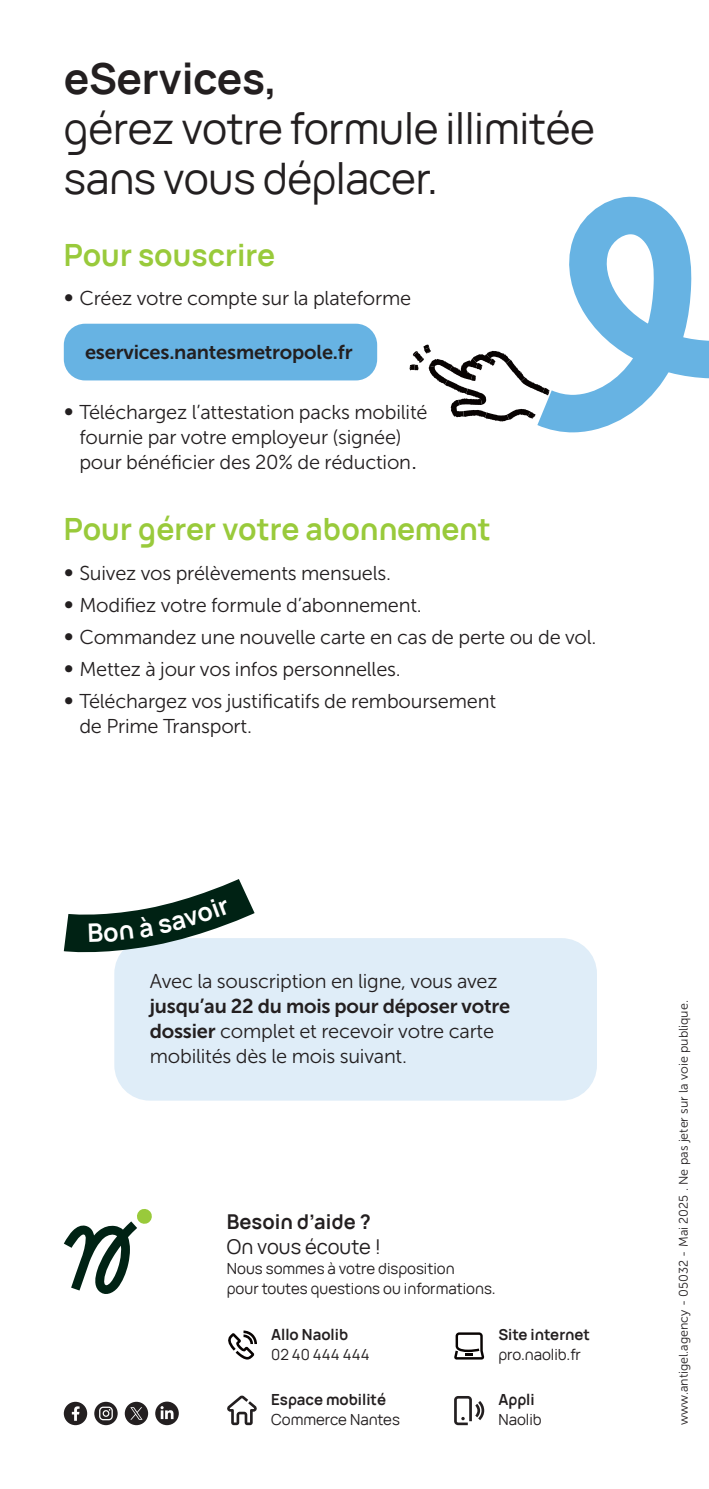
<style>
.page{position:relative;width:709px;height:1489px;background:#fff}
.page>*{position:absolute;margin:0;border:0;box-sizing:border-box;transform-origin:0 0}
.t1{font:42.5px/50px "Naotypo";letter-spacing:-.01em;color:#231f20}
.t2{font:700 42.5px "Naotypo";letter-spacing:-.01em;color:#231f20}
.t3{font:700 30px "Naotypo";color:#99ca3b}
.t4{font:20px/25px "Museo Sans 300";letter-spacing:-.01em;color:#231f20}
.t5{font:20px "Museo Sans 700";letter-spacing:-.01em;color:#231f20}
.t6{font:700 20px "Naotypo";color:#231f20}
.t7{font:20px "Naotypo";color:#231f20}
.t8{font:15px/20px "Naotypo";color:#231f20}
.t9{font:700 15px "Naotypo";color:#231f20}
.t10{font:12.5px "Museo Sans 300";color:#231f20}
.s1{font-size:25px}
.s2{font-family:"Museo Sans 700"}
</style>
<div class="page">
<svg style="left:94px;top:1401px;width:24px;height:23px"></svg>
<div style="left:125px;top:1401px;width:23px;height:23px;background:#231f20;border-radius:50%"></div>
<svg style="left:130px;top:1407px;width:12px;height:12px"></svg>
<svg style="left:64px;top:1401px;width:23px;height:23px"></svg>
<svg style="left:64px;top:1209px;width:88px;height:84px"></svg>
<svg style="left:454px;top:1396px;width:30px;height:28px"></svg>
<svg style="left:227px;top:1395px;width:30px;height:29px"></svg>
<svg style="left:228px;top:1330px;width:29px;height:29px"></svg>
<svg style="left:454px;top:1332px;width:30px;height:27px"></svg>
<svg style="left:155px;top:1401px;width:24px;height:23px"></svg>
<div style="left:64px;top:324px;width:313px;height:56px;background:#67b3e3;border-radius:21px"></div>
<div style="left:114px;top:938px;width:483px;height:162px;background:#dfedf8;border-radius:35px"></div>
<svg style="left:409px;top:344px;width:86px;height:77px"></svg>
<svg style="left:495px;top:196px;width:213px;height:237px"></svg>
<svg style="left:708px;top:340px;width:1px;height:39px"></svg>
<svg style="left:63px;top:879px;width:192px;height:91px"></svg>
<h1 class="t2" style="left:64px;top:44px;width:215px">eServices,</h1>
<h1 class="t1" style="left:64px;top:101px;width:533px">gérez votre formule illimitée sans vous déplacer.</h1>
<h2 class="t3" style="left:64px;top:230px;width:213px">Pour souscrire</h2>
<p class="t4" style="left:64px;top:286px;width:349px"><span class="s1">•</span> Créez votre compte sur la plateforme</p>
<p class="t5" style="left:85px;top:341px;width:269px">eservices.nantesmetropole.fr</p>
<p class="t4" style="left:64px;top:400px;width:365px;text-align:center"><span class="s1">•</span> Téléchargez l’attestation packs mobilité fournie par votre employeur (signée) pour bénéficier des 20 % de réduction<span class="s1">.</span></p>
<h2 class="t3" style="left:64px;top:504px;width:428px">Pour gérer votre abonnement</h2>
<p class="t4" style="left:64px;top:560px;width:329px"><span class="s1">•</span> Suivez vos prélèvements mensuels.</p>
<p class="t4" style="left:64px;top:592px;width:359px"><span class="s1">•</span> Modifiez votre formule d’abonnement.</p>
<p class="t4" style="left:64px;top:624px;width:534px"><span class="s1">•</span> Commandez une nouvelle carte en cas de perte ou de vol.</p>
<p class="t4" style="left:64px;top:656px;width:338px"><span class="s1">•</span> Mettez à jour vos infos personnelles.</p>
<p class="t4" style="left:79px;top:688px;width:418px;text-indent:-16px"><span class="s1">•</span> Téléchargez vos justificatifs de remboursement de Prime Transport.</p>
<p class="t4" style="left:150px;top:968px;width:349px">Avec la souscription en ligne, vous avez</p>
<p class="t5" style="left:150px;top:994px;width:362px">jusqu’au 22 du mois pour déposer votre</p>
<p class="t4" style="left:150px;top:1018px;width:346px"><span class="s2">dossier</span> complet et recevoir votre carte mobilités dès le mois suivant.</p>
<p class="t6" style="left:227px;top:1204px;width:145px">Besoin d’aide ?</p>
<p class="t7" style="left:227px;top:1231px;width:156px">On vous écoute !</p>
<p class="t8" style="left:227px;top:1257px;width:270px">Nous sommes à votre disposition<br>pour toutes questions ou informations.</p>
<p class="t9" style="left:271px;top:1321px;width:79px">Allo Naolib</p>
<p class="t8" style="left:271px;top:1343px;width:100px">02 40 444 444</p>
<p class="t9" style="left:271px;top:1386px;width:116px">Espace mobilité</p>
<p class="t8" style="left:271px;top:1408px;width:130px">Commerce Nantes</p>
<p class="t9" style="left:498px;top:1321px;width:93px">Site internet</p>
<p class="t8" style="left:498px;top:1342px;width:84px">pro.naolib.fr</p>
<p class="t9" style="left:498px;top:1386px;width:38px">Appli</p>
<p class="t8" style="left:498px;top:1408px;width:45px">Naolib</p>
<p class="t10" style="left:676px;top:1424px;width:426px;rotate:-90deg">www.antigel.agency - 05032 - Mai 2025 . Ne pas jeter sur la voie publique.</p>
</div>
